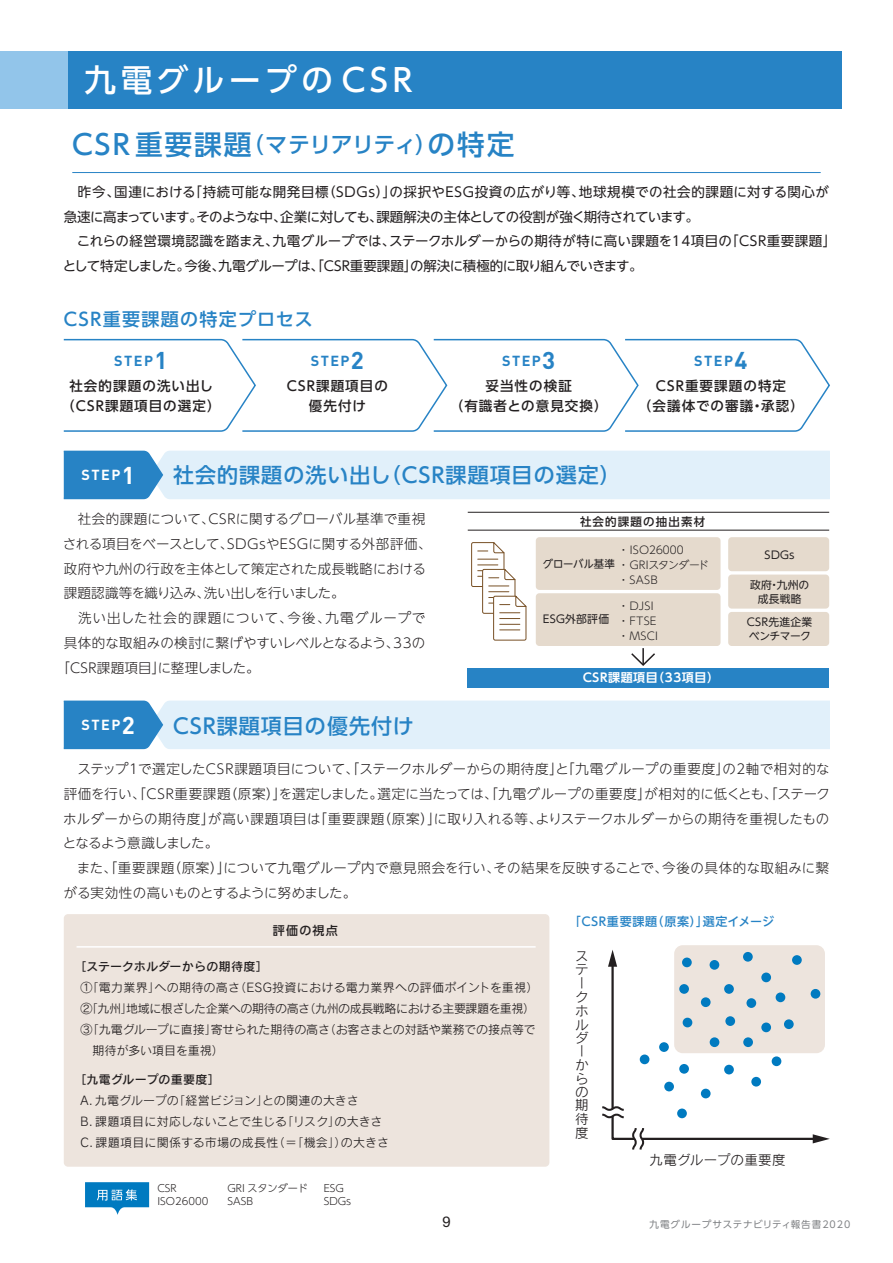
<style>
.page{position:relative;width:893px;height:1263px;background:#fff}
.page>*{position:absolute;margin:0;border:0;box-sizing:border-box;transform-origin:0 0}
.t1{font:500 31.5px "UD Shin Go Pro";letter-spacing:.15em;color:#fff}
.t2{font:500 27.6px "UD Shin Go Pro";letter-spacing:.07em;color:#2783c5}
.t3{font:500 21px "UD Shin Go Pro";letter-spacing:.05em;color:#2783c5}
.t4{font:500 18px "UD Shin Go Pro";letter-spacing:.065em;color:#2783c5}
.t5{font:14.85px "Helvetica Neue LT Std";color:#231f20}
.t6{font:700 14.4px "DIN";letter-spacing:.1em;color:#2783c5}
.t7{font:700 14.4px "DIN";letter-spacing:.1em;color:#fff}
.t8{font:300 13.5px/24.8px "UD Shin Go NT Pro";letter-spacing:.005em;color:#231f20}
.t9{font:13.5px/24.8px "UD Shin Go NT Pro";color:#231f20}
.t10{font:500 13.5px/19.5px "UD Shin Go Pro";letter-spacing:.08em;color:#231f20;text-align:center}
.t11{font:300 13.5px "UD Shin Go NT Pro";letter-spacing:.07em;color:#231f20}
.t12{font:13.5px/13.6px "Rodin Pro M";letter-spacing:.025em;color:#231f20}
.t13{font:300 13.5px "UD Shin Go NT Pro";letter-spacing:-.085em;color:#231f20}
.t14{font:12px/21px "Rodin Pro M";letter-spacing:.025em;color:#231f20}
.t15{font:12px "Rodin Pro M";letter-spacing:-.005em;color:#231f20}
.t16{font:12px "Rodin Pro M";letter-spacing:-.035em;color:#231f20}
.t17{font:12px "Rodin Pro DB";letter-spacing:.025em;color:#231f20}
.t18{font:500 12px "UD Shin Go NT Pro";letter-spacing:.005em;color:#2783c5}
.t19{font:700 12px "UD Shin Go Pro De";letter-spacing:.045em;color:#fff}
.t20{font:500 12px "UD Shin Go Pro";letter-spacing:.1em;color:#231f20}
.t21{font:500 11.55px "UD Shin Go Pro";letter-spacing:.1em;color:#231f20}
.t22{font:300 10.8px "UD Shin Go NT Pro";letter-spacing:-.135em;color:#231f20}
.t23{font:10.8px/13.5px "UD Shin Go NT Pro";letter-spacing:-.045em;color:#231f20;text-align:center}
.t24{font:300 10.8px/15px "UD Shin Go NT Pro";letter-spacing:-.375em;color:#231f20}
.t25{font:300 10.8px "UD Shin Go NT Pro";letter-spacing:-.35em;color:#231f20}
.t26{font:10.8px/13.5px "UD Shin Go NT Pro";letter-spacing:.02em;color:#231f20;text-align:center}
.t27{font:10.8px "UD Shin Go NT Pro";letter-spacing:-.02em;color:#231f20}
.t28{font:300 10.05px/12.8px "UD Shin Go Pro";color:#231f20}
.t29{font:9.6px "UD Shin Go Pro";letter-spacing:.09em;color:#808285}
.s1{font-size:22.05px}
.s2{font-size:24px}
.s3{font-weight:400}
</style>
<div class="page">
<div style="left:68px;top:51px;width:774px;height:57px;background:#2783c5"></div>
<div style="left:728px;top:537px;width:101px;height:34px;background:#e5dacd;border-radius:4px"></div>
<div style="left:728px;top:574px;width:101px;height:35px;background:#e5dacd;border-radius:4px"></div>
<div style="left:728px;top:612px;width:101px;height:34px;background:#e5dacd;border-radius:4px"></div>
<div style="left:536px;top:537px;width:184px;height:53px;background:#e5dacd;border-radius:4px"></div>
<div style="left:64px;top:914px;width:485px;height:253px;background:#ede4dd;border-radius:4px"></div>
<div style="left:536px;top:593px;width:184px;height:53px;background:#e5dacd;border-radius:4px"></div>
<hr style="left:468px;top:512px;width:361px;height:1px;background:#231f20">
<hr style="left:468px;top:530px;width:361px;height:1px;background:#231f20">
<div style="left:468px;top:668px;width:361px;height:19px;background:#2783c5"></div>
<svg style="left:631px;top:648px;width:24px;height:18px"></svg>
<hr style="left:77px;top:946px;width:459px;height:1px;background:#fff">
<div style="left:674px;top:945px;width:151px;height:108px;background:#ede4dd;border-radius:9px"></div>
<svg style="left:602px;top:950px;width:228px;height:200px"></svg>
<svg style="left:63px;top:338px;width:767px;height:94px"></svg>
<svg style="left:63px;top:450px;width:767px;height:50px;background:#cce3f4"></svg>
<svg style="left:63px;top:700px;width:767px;height:50px;background:#cce3f4"></svg>
<svg style="left:471px;top:542px;width:56px;height:99px"></svg>
<svg style="left:85px;top:1182px;width:64px;height:33px"></svg>
<hr style="left:72px;top:172px;width:749px;height:1px;background:#2783c5">
<div style="left:0;top:51px;width:68px;height:57px;background:#92c5ea"></div>
<h1 class="t1" style="left:85px;top:54px;width:329px">九電グループのCSR</h1>
<h2 class="t2" style="left:72px;top:122px;width:444px">CSR重要課題<span class="s1">（マテリアリティ）</span>の特定</h2>
<p class="t9" style="left:63px;top:179px;width:775px">　昨今、国連における「持続可能な開発目標（SDGs）」の採択やESG投資の広がり等、地球規模での社会的課題に対する関心が急速に高まっています。そのような中、企業に対しても、課題解決の主体としての役割が強く期待されています。<br>　これらの経営環境認識を踏まえ、九電グループでは、ステークホルダーからの期待が特に高い課題を14項目の「CSR重要課題」として特定しました。今後、九電グループは、「CSR重要課題」の解決に積極的に取り組んでいきます。</p>
<h3 class="t4" style="left:62px;top:305px;width:253px">ＣＳＲ重要課題の特定プロセス</h3>
<p class="t6" style="left:114px;top:351px;width:55px">STEP<span class="s2">1</span></p>
<p class="t6" style="left:311px;top:351px;width:55px">STEP<span class="s2">2</span></p>
<p class="t6" style="left:502px;top:351px;width:55px">STEP<span class="s2">3</span></p>
<p class="t6" style="left:694px;top:351px;width:55px">STEP<span class="s2">4</span></p>
<p class="t10" style="left:61px;top:376px;width:161px">社会的課題の洗い出し（ＣＳＲ課題項目の選定）</p>
<p class="t10" style="left:285px;top:376px;width:104px">ＣＳＲ課題項目の優先付け</p>
<p class="t10" style="left:450px;top:376px;width:159px">妥当性の検証<br>（有識者との意見交換）</p>
<p class="t10" style="left:638px;top:376px;width:167px">ＣＳＲ重要課題の特定<br>（会議体での審議・承認）</p>
<p class="t7" style="left:82px;top:466px;width:55px">STEP<span class="s2">1</span></p>
<h3 class="t3" style="left:173px;top:458px;width:449px">社会的課題の洗い出し（ＣＳＲ課題項目の選定）</h3>
<p class="t8" style="left:63px;top:506px;width:370px">　社会的課題について、ＣＳＲに関するグローバル基準で重視される項目をベースとして、ＳＤＧｓやＥＳＧに関する外部評価、政府や九州の行政を主体として策定された成長戦略における課題認識等を織り込み、洗い出しを行いました。</p>
<p class="t11" style="left:78px;top:607px;width:349px">洗い出した社会的課題について、今後、九電グループで</p>
<p class="t8" style="left:64px;top:630px;width:363px">具体的な取組みの検討に繋げやすいレベルとなるよう、33の</p>
<p class="t13" style="left:56px;top:656px;width:205px">「ＣＳＲ課題項目」に整理しました。</p>
<p class="t7" style="left:82px;top:715px;width:55px">STEP<span class="s2">2</span></p>
<h3 class="t3" style="left:170px;top:709px;width:245px">ＣＳＲ課題項目の優先付け</h3>
<p class="t21" style="left:580px;top:512px;width:127px">社会的課題の抽出素材</p>
<p class="t25" style="left:618px;top:541px;width:69px">・ ＩＳＯ２６０００</p>
<p class="t25" style="left:618px;top:571px;width:43px">・ ＳＡＳＢ</p>
<p class="t22" style="left:543px;top:556px;width:168px"><span class="s3">グローバル基準</span>・ ＧＲＩスタンダード</p>
<p class="t27" style="left:541px;top:610px;width:70px">ＥＳＧ外部評価</p>
<p class="t24" style="left:618px;top:598px;width:45px">・ ＤＪＳＩ・ ＦＴＳＥ・ ＭＳＣＩ</p>
<p class="t19" style="left:581px;top:668px;width:139px">ＣＳＲ課題項目（33項目）</p>
<p class="t23" style="left:762px;top:548px;width:37px">ＳＤＧｓ</p>
<p class="t26" style="left:750px;top:578px;width:61px">政府・九州の成長戦略</p>
<p class="t23" style="left:746px;top:615px;width:68px">ＣＳＲ先進企業ベンチマーク</p>
<p class="t8" style="left:63px;top:756px;width:769px">　ステップ１で選定したＣＳＲ課題項目について、「ステークホルダーからの期待度」と「九電グループの重要度」の２軸で相対的な評価を行い、「ＣＳＲ重要課題（原案）」を選定しました。選定に当たっては、「九電グループの重要度」が相対的に低くとも、「ステークホルダーからの期待度」が高い課題項目は「重要課題（原案）」に取り入れる等、よりステークホルダーからの期待を重視したものとなるよう意識しました。<br>　また、「重要課題（原案）」について九電グループ内で意見照会を行い、その結果を反映することで、今後の具体的な取組みに繋がる実効性の高いものとするように努めました。</p>
<p class="t20" style="left:273px;top:921px;width:66px">評価の視点</p>
<p class="t17" style="left:74px;top:959px;width:195px">［ステークホルダーからの期待度］</p>
<p class="t14" style="left:80px;top:977px;width:460px">①「電力業界」への期待の高さ（ESG投資における電力業界への評価ポイントを重視）</p>
<p class="t16" style="left:80px;top:1001px;width:456px">②「九州」地域に根ざした企業への期待の高さ（九州の成長戦略における主要課題を重視）</p>
<p class="t15" style="left:80px;top:1022px;width:457px">③「九電グループに直接」寄せられた期待の高さ（お客さまとの対話や業務での接点等で</p>
<p class="t15" style="left:92px;top:1043px;width:133px">期待が多い項目を重視）</p>
<p class="t17" style="left:74px;top:1071px;width:147px">［九電グループの重要度］</p>
<p class="t14" style="left:78px;top:1089px;width:312px">Ａ．九電グループの「経営ビジョン」との関連の大きさ<br>Ｂ．課題項目に対応しないことで生じる「リスク」の大きさ<br>Ｃ．課題項目に関係する市場の成長性（＝「機会」）の大きさ</p>
<p class="t28" style="left:157px;top:1182px;width:52px">CSR<br>ISO26000</p>
<p class="t28" style="left:227px;top:1182px;width:82px">GRI スタンダード<br>SASB</p>
<p class="t28" style="left:324px;top:1182px;width:29px">ESG<br>SDGs</p>
<p class="t18" style="left:569px;top:912px;width:207px">「ＣＳＲ重要課題（原案）」選定イメージ</p>
<p class="t12" style="left:575px;top:948px;width:15px">ステークホルダーからの期待度</p>
<p class="t12" style="left:649px;top:1152px;width:138px">九電グループの重要度</p>
<p class="t5" style="left:442px;top:1213px;width:10px">9</p>
<p class="t29" style="left:650px;top:1216px;width:202px">九電グループサステナビリティ報告書2020</p>
</div>
